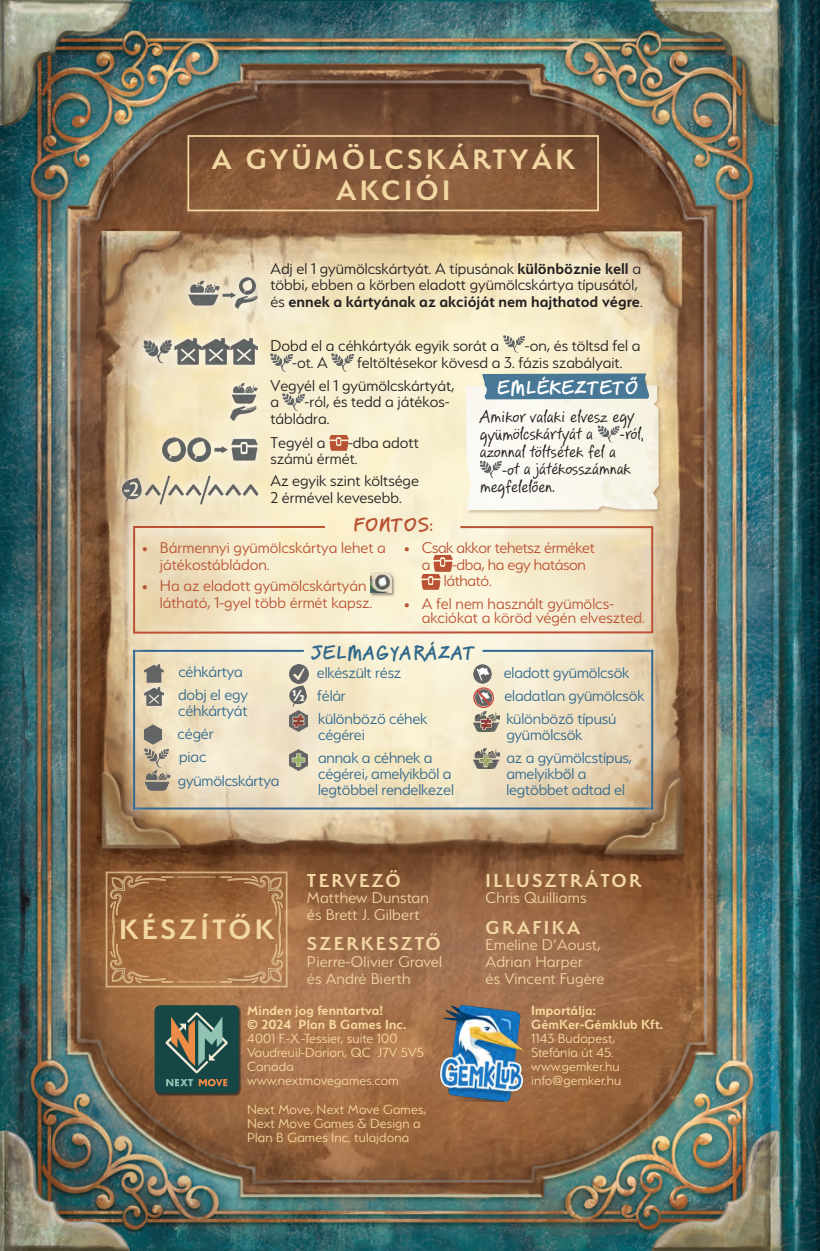
<style>
.page{position:relative;width:820px;height:1251px;background:#fff}
.page>*{position:absolute;margin:0;border:0;box-sizing:border-box;transform-origin:0 0}
.t1{font:600 31.5px/31.5px "Serenity";letter-spacing:.11em;color:#f2d7a2;text-align:center}
.t2{font:600 21px "Serenity";letter-spacing:.11em;color:#f2d7a2}
.normal_text{font:700 19.25px "PF Reminder";letter-spacing:.01em;color:#31688d}
.t3{font:700 19.25px "PF Reminder";color:#fff}
.normal_text-2{font:700 19.25px "PF Reminder";letter-spacing:.01em;color:#b95233}
.normal_text-3{font:300 17.5px/16.6px "Serenity";color:#231f20}
.normal_text-4{font:300 17.5px/15.8px "Serenity";letter-spacing:-.01em;color:#31688d}
.normal_text-5{font:300 17.5px/16.6px "Serenity";color:#b95233}
.t4{font:300 17.5px/16.6px "Serenity";letter-spacing:.01em;color:#f2d7a2}
.normal_text-6{font:17.5px/17.7px "PF Reminder";color:#231f20}
.normal_text-7{font:300 17.5px "Serenity";letter-spacing:-.02em;color:#b95233}
.Points_small{font:600 17.5px "Serenity";color:#fef9f0}
.t5{font:300 14.88px/14px "Serenity";letter-spacing:.01em;color:#f8da9e}
.s1{font-weight:600}
.s2{font-size:12.25px}
</style>
<div class="page">
<img style="left:0;top:0;width:820px;height:1251px">
<img style="left:503px;top:335px;width:22px;height:18px">
<img style="left:270px;top:354px;width:22px;height:17px">
<img style="left:331px;top:354px;width:22px;height:17px">
<img style="left:329px;top:436px;width:19px;height:15px">
<img style="left:283px;top:393px;width:21px;height:18px">
<div style="left:113px;top:466px;width:153px;height:47px;background:#fff;opacity:.75"></div>
<img style="left:123px;top:475px;width:135px;height:30px">
<div style="left:153px;top:428px;width:114px;height:43px;background:#fff;opacity:.75"></div>
<img style="left:163px;top:437px;width:95px;height:25px">
<div style="left:134px;top:329px;width:133px;height:45px;background:#fff;opacity:.75"></div>
<img style="left:143px;top:339px;width:115px;height:25px">
<div style="left:187px;top:135px;width:412px;height:76px;border:2px solid #f2d7a2"></div>
<div style="left:106px;top:871px;width:181px;height:116px;border:2px solid #f2d7a2"></div>
<svg style="left:110px;top:875px;width:63px;height:109px;background:#a36e41"></svg>
<svg style="left:220px;top:875px;width:64px;height:109px;background:#ab774c"></svg>
<hr style="left:178px;top:877px;width:37px;height:1px;background:#f2d7a2">
<hr style="left:178px;top:981px;width:37px;height:1px;background:#f2d7a2">
<div style="left:154px;top:1005px;width:88px;height:91px;background:#231f20;opacity:.75"></div>
<div style="left:155px;top:1005px;width:84px;height:88px;background:#164746;border-radius:6px"></div>
<svg style="left:166px;top:1079px;width:27px;height:7px"></svg>
<svg style="left:199px;top:1079px;width:28px;height:7px"></svg>
<svg style="left:165px;top:1012px;width:63px;height:61px"></svg>
<div style="left:179px;top:268px;width:88px;height:49px;background:#fff;opacity:.75"></div>
<img style="left:188px;top:278px;width:70px;height:31px">
<div style="left:220px;top:374px;width:46px;height:55px;background:#fff;opacity:.75"></div>
<img style="left:230px;top:383px;width:28px;height:37px">
<img style="left:145px;top:664px;width:19px;height:16px">
<div style="left:137px;top:680px;width:33px;height:32px;background:#fff;opacity:.75"></div>
<img style="left:145px;top:687px;width:18px;height:18px">
<img style="left:145px;top:724px;width:16px;height:20px">
<img style="left:145px;top:748px;width:24px;height:20px">
<img style="left:145px;top:771px;width:25px;height:20px">
<img style="left:473px;top:665px;width:19px;height:18px">
<svg style="left:473px;top:687px;width:21px;height:21px"></svg>
<img style="left:473px;top:711px;width:26px;height:20px">
<img style="left:473px;top:748px;width:26px;height:20px">
<img style="left:290px;top:665px;width:18px;height:18px">
<img style="left:290px;top:686px;width:16px;height:20px">
<img style="left:290px;top:711px;width:17px;height:20px">
<img style="left:290px;top:750px;width:17px;height:20px">
<div style="left:123px;top:516px;width:540px;height:128px;background:#fff;opacity:.33"></div>
<svg style="left:132px;top:525px;width:522px;height:110px;background:#f0e1c2"></svg>
<div style="left:465px;top:385px;width:197px;height:129px;background:#764c30;opacity:.29"></div>
<img style="left:466px;top:385px;width:192px;height:125px">
<svg style="left:482px;top:373px;width:167px;height:26px;background:#527f99"></svg>
<img style="left:597px;top:425px;width:22px;height:18px">
<img style="left:480px;top:461px;width:22px;height:17px">
<div style="left:123px;top:640px;width:191px;height:22px;background:#fff;opacity:.33"></div>
<hr style="left:133px;top:650px;width:171px;height:2px;background:#346a8f">
<div style="left:473px;top:640px;width:190px;height:22px;background:#fff;opacity:.33"></div>
<hr style="left:482px;top:650px;width:171px;height:2px;background:#346a8f">
<div style="left:123px;top:798px;width:540px;height:21px;background:#fff;opacity:.33"></div>
<hr style="left:133px;top:807px;width:520px;height:2px;background:#346a8f">
<div style="left:641px;top:640px;width:22px;height:179px;background:#fff;opacity:.33"></div>
<hr style="left:651px;top:650px;width:2px;height:159px;background:#346a8f">
<div style="left:123px;top:640px;width:22px;height:179px;background:#fff;opacity:.33"></div>
<hr style="left:133px;top:650px;width:2px;height:159px;background:#346a8f">
<img style="left:439px;top:1005px;width:86px;height:96px">
<p class="t1" style="left:212px;top:143px;width:364px">A GYÜMÖLCSKÁRTYÁK<br>AKCIÓI</p>
<p class="normal_text-3" style="left:270px;top:260px;width:374px">Adj el 1 gyümölcskártyát. A típusának <span class="s1">különböznie kell</span> a többi, ebben a körben eladott gyümölcskártya típusától, és <span class="s1">ennek a kártyának az akcióját nem hajthatod végre</span>.</p>
<p class="normal_text-3" style="left:270px;top:337px;width:230px">Dobd el a céhkártyák egyik sorát a</p>
<p class="normal_text-3" style="left:525px;top:337px;width:117px">-on, és töltsd fel a</p>
<p class="normal_text-3" style="left:292px;top:354px;width:37px">-ot. A</p>
<p class="normal_text-3" style="left:357px;top:354px;width:267px">feltöltésekor kövesd a 3. fázis szabályait.</p>
<p class="normal_text-3" style="left:270px;top:377px;width:185px">Vegyél el 1 gyümölcskártyát, a</p>
<p class="normal_text-3" style="left:270px;top:393px;width:181px;text-indent:34px">-ról, és tedd a játékos&shy;tábládra.</p>
<p class="normal_text-3" style="left:270px;top:434px;width:56px">Tegyél a</p>
<p class="normal_text-3" style="left:270px;top:434px;width:150px;text-indent:78px">-dba adott számú érmét.</p>
<p class="normal_text-3" style="left:270px;top:472px;width:150px">Az egyik szint költsége<br>2 érmével kevesebb.</p>
<p class="normal_text-2" style="left:353px;top:513px;width:81px">FONTOS:</p>
<p class="t3" style="left:497px;top:376px;width:143px">EMLÉKEZTETŐ</p>
<p class="normal_text-6" style="left:480px;top:409px;width:156px">Amikor valaki elvesz egy gyümölcskártyát a</p>
<p class="normal_text-6" style="left:619px;top:426px;width:26px">-ról,</p>
<p class="normal_text-6" style="left:480px;top:444px;width:137px">azonnal töltsétek fel a</p>
<p class="normal_text-6" style="left:502px;top:461px;width:130px">-ot a játékosszámnak</p>
<p class="normal_text-6" style="left:480px;top:479px;width:76px">megfelelően.</p>
<p class="normal_text-5" style="left:160px;top:539px;width:227px;text-indent:-17px"><span class="s2">•</span> Bármennyi gyümölcskártya lehet a játékostábládon.</p>
<p class="normal_text-5" style="left:160px;top:577px;width:214px;text-indent:-17px"><span class="s2">•</span> Ha az eladott gyümölcskártyán látható, 1-gyel több érmét kapsz.</p>
<p class="normal_text-7" style="left:404px;top:538px;width:192px"><span class="s2">•</span> Csak akkor tehetsz érméket</p>
<p class="normal_text-7" style="left:422px;top:555px;width:166px">a -dba, ha egy hatáson</p>
<p class="normal_text-7" style="left:444px;top:572px;width:49px">látható.</p>
<p class="normal_text-5" style="left:422px;top:597px;width:224px;line-height:14px;text-indent:-17px"><span class="s2">•</span> A fel nem használt gyümölcs&shy;akciókat a köröd végén elveszted.</p>
<p class="normal_text-4" style="left:178px;top:664px;width:66px">céhkártya</p>
<p class="normal_text-4" style="left:178px;top:687px;width:71px">dobj el egy céhkártyát</p>
<p class="normal_text-4" style="left:178px;top:726px;width:38px">cégér</p>
<p class="normal_text-4" style="left:179px;top:749px;width:29px">piac</p>
<p class="normal_text-4" style="left:178px;top:772px;width:103px">gyümölcskártya</p>
<p class="normal_text" style="left:311px;top:640px;width:166px">JELMAGYARÁZAT</p>
<p class="normal_text-4" style="left:317px;top:664px;width:86px">elkészült rész</p>
<p class="Points_small" style="left:292px;top:686px;width:15px">½</p>
<p class="normal_text-4" style="left:317px;top:688px;width:30px">félár</p>
<p class="normal_text-4" style="left:318px;top:711px;width:111px">különböző céhek cégérei</p>
<p class="normal_text-4" style="left:318px;top:750px;width:137px">annak a céhnek a cégérei, amelyikből a legtöbbel rendelkezel</p>
<p class="normal_text-4" style="left:504px;top:664px;width:127px">eladott gyümölcsök</p>
<p class="normal_text-4" style="left:504px;top:688px;width:141px">eladatlan gyümölcsök</p>
<p class="normal_text-4" style="left:506px;top:711px;width:111px">különböző típusú gyümölcsök</p>
<p class="normal_text-4" style="left:506px;top:750px;width:127px">az a gyümölcstípus, amelyikből a legtöbbet adtad el</p>
<p class="t1" style="left:119px;top:913px;width:156px">KÉSZÍTŐK</p>
<p class="t2" style="left:307px;top:868px;width:95px">TERVEZŐ</p>
<p class="t4" style="left:307px;top:889px;width:123px">Matthew Dunstan és Brett J. Gilbert</p>
<p class="t2" style="left:307px;top:932px;width:135px">SZERKESZTŐ</p>
<p class="t4" style="left:307px;top:953px;width:137px">Pierre-Olivier Gravel és André Bierth</p>
<p class="t5" style="left:247px;top:1003px;width:178px"><span class="s1">Minden jog fenntartva!<br>© 2024 Plan B Games Inc.<br></span>4001 F.-X.-Tessier, suite 100<br>Vaudreuil-Dorion, QC J7V 5V5<br>Canada www.nextmovegames.com</p>
<p class="t5" style="left:247px;top:1102px;width:181px">Next Move, Next Move Games,<br>Next Move Games &amp; Design a<br>Plan B Games Inc. tulajdona</p>
<p class="t2" style="left:485px;top:868px;width:157px">ILLUSZTRÁTOR</p>
<p class="t4" style="left:485px;top:889px;width:102px">Chris Quilliams</p>
<p class="t2" style="left:485px;top:916px;width:96px">GRAFIKA</p>
<p class="t4" style="left:485px;top:936px;width:120px">Emeline D’Aoust,<br>Adrian Harper<br>és Vincent Fugère</p>
<p class="t5" style="left:531px;top:1003px;width:133px"><span class="s1">Importálja:<br>GémKer-Gémklub Kft.<br></span>1143 Budapest,<br>Stefánia út 45. www.gemker.hu info@gemker.hu</p>
</div>
